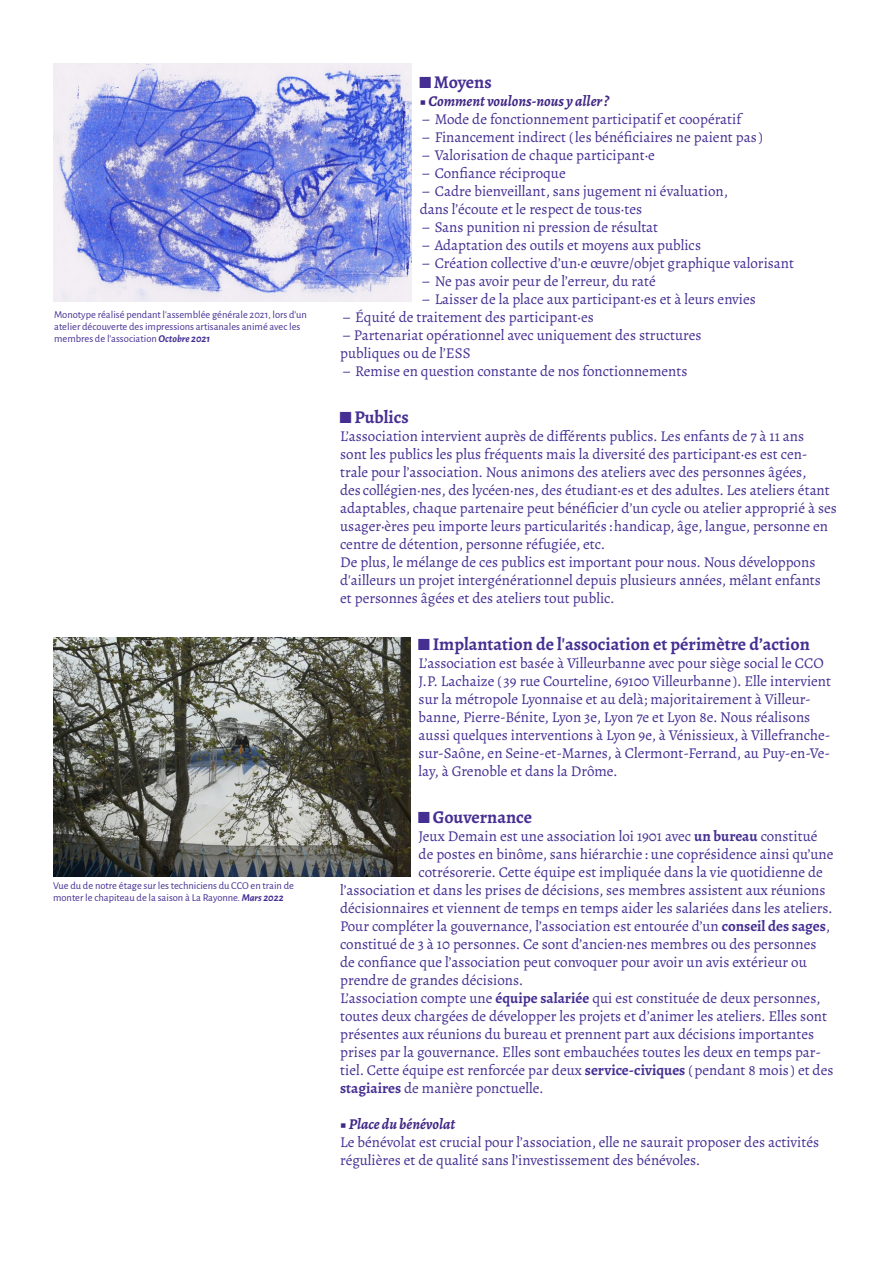
<style>
.page{position:relative;width:893px;height:1263px;background:#fff}
.page>*{position:absolute;margin:0;border:0;box-sizing:border-box;transform-origin:0 0}
.t1{font:700 18px "Alegreya";color:#452f92}
.t2{font:15px/18px "Alegreya";color:#452f92}
.t3{font:italic 700 15px "Alegreya";color:#422886}
.légende{font:10.5px/12px "Alegreya Sans";color:#452f92}
.s1{font-weight:700;font-style:italic}
.s2{font-size:24px}
.s3{font-weight:700}
.s4{font-weight:700;font-style:italic;color:#422886}
</style>
<div class="page">
<img style="left:53px;top:64px;width:358px;height:237px">
<img style="left:53px;top:638px;width:357px;height:238px">
<p class="légende" style="left:54px;top:308px;width:254px">Monotype réalisé pendant l'assemblée générale 2021, lors d’un atelier découverte des impressions artisanales animé avec les membres de l’association <span class="s1">Octobre 2021</span></p>
<p class="légende" style="left:53px;top:879px;width:242px">Vue du de notre étage sur les techniciens du CCO en train de monter le chapiteau de la saison à La Rayonne. <span class="s1">Mars 2022</span></p>
<p class="t1" style="left:420px;top:71px;width:74px"><span class="s2">◼</span> Moyens</p>
<p class="t3" style="left:420px;top:91px;width:191px">■ Comment voulons-nous y aller ?</p>
<p class="t2" style="left:422px;top:110px;width:321px">– Mode de fonctionnement participatif et coopératif</p>
<p class="t2" style="left:422px;top:128px;width:343px">– Financement indirect ( les bénéficiaires ne paient pas )</p>
<p class="t2" style="left:422px;top:146px;width:235px">– Valorisation de chaque participant·e</p>
<p class="t2" style="left:422px;top:164px;width:146px">– Confiance réciproque</p>
<p class="t2" style="left:420px;top:182px;width:310px">– Cadre bienveillant, sans jugement ni évaluation, dans l’écoute et le respect de tous·tes</p>
<p class="t2" style="left:422px;top:218px;width:238px">– Sans punition ni pression de résultat</p>
<p class="t2" style="left:422px;top:236px;width:281px">– Adaptation des outils et moyens aux publics</p>
<p class="t2" style="left:422px;top:254px;width:374px">– Création collective d’un·e œuvre/objet graphique valorisant</p>
<p class="t2" style="left:422px;top:272px;width:236px">– Ne pas avoir peur de l’erreur, du raté</p>
<p class="t2" style="left:422px;top:290px;width:336px">– Laisser de la place aux participant·es et à leurs envies</p>
<p class="t2" style="left:342px;top:308px;width:253px">– Équité de traitement des participant·es</p>
<p class="t2" style="left:340px;top:326px;width:363px">– Partenariat opérationnel avec uniquement des structures publiques ou de l’ESS</p>
<p class="t2" style="left:342px;top:362px;width:347px">– Remise en question constante de nos fonctionnements</p>
<p class="t1" style="left:340px;top:406px;width:70px"><span class="s2">◼</span> Publics</p>
<p class="t2" style="left:340px;top:427px;width:498px">L’association intervient auprès de différents publics. Les enfants de 7 à 11 ans<br>sont les publics les plus fréquents mais la diversité des participant·es est cen&shy;trale pour l’association. Nous animons des ateliers avec des personnes âgées,<br>des collégien·nes, des lycéen·nes, des étudiant·es et des adultes. Les ateliers étant adaptables, chaque partenaire peut bénéficier d’un cycle ou atelier approprié à ses usager·ères peu importe leurs particularités : handicap, âge, langue, personne en centre de détention, personne réfugiée, etc.</p>
<p class="t2" style="left:340px;top:553px;width:482px">De plus, le mélange de ces publics est important pour nous. Nous développons d'ailleurs un projet intergénérationnel depuis plusieurs années, mêlant enfants et personnes âgées et des ateliers tout public.</p>
<p class="t1" style="left:419px;top:632px;width:393px"><span class="s2">◼</span> Implantation de l'association et périmètre d’action</p>
<p class="t2" style="left:419px;top:654px;width:414px">L’association est basée à Villeurbanne avec pour siège social le CCO J.P. Lachaize ( 39 rue Courteline, 69100 Villeurbanne ). Elle intervient sur la métropole Lyonnaise et au delà; majoritairement à Villeur&shy;banne, Pierre-Bénite, Lyon 3e, Lyon 7e et Lyon 8e. Nous réalisons aussi quelques interventions à Lyon 9e, à Vénissieux, à Villefranche&shy;sur-Saône, en Seine-et-Marnes, à Clermont-Ferrand, au Puy-en-Ve&shy;lay, à Grenoble et dans la Drôme.</p>
<p class="t1" style="left:419px;top:805px;width:115px"><span class="s2">◼</span> Gouvernance</p>
<p class="t2" style="left:419px;top:827px;width:400px">Jeux Demain est une association loi 1901 avec <span class="s3">un bureau</span> constitué</p>
<p class="t2" style="left:419px;top:845px;width:416px">de postes en binôme, sans hiérarchie : une coprésidence ainsi qu’une</p>
<p class="t2" style="left:419px;top:863px;width:406px">cotrésorerie. Cette équipe est impliquée dans la vie quotidienne de</p>
<p class="t2" style="left:340px;top:881px;width:487px">l’association et dans les prises de décisions, ses membres assistent aux réunions</p>
<p class="t2" style="left:340px;top:899px;width:494px">décisionnaires et viennent de temps en temps aider les salariées dans les ateliers.</p>
<p class="t2" style="left:340px;top:917px;width:492px">Pour compléter la gouvernance, l’association est entourée d’un <span class="s3">conseil des sages</span>, constitué de 3 à 10 personnes. Ce sont d’ancien·nes membres ou des personnes de confiance que l’association peut convoquer pour avoir un avis extérieur ou prendre de grandes décisions.</p>
<p class="t2" style="left:340px;top:989px;width:495px">L’association compte une <span class="s3">équipe salariée</span> qui est constituée de deux personnes, toutes deux chargées de développer les projets et d’animer les ateliers. Elles sont présentes aux réunions du bureau et prennent part aux décisions importantes prises par la gouvernance. Elles sont embauchées toutes les deux en temps par&shy;tiel. Cette équipe est renforcée par deux <span class="s3">service-civiques</span> ( pendant 8 mois ) et des <span class="s3">stagiaires</span> de manière ponctuelle.</p>
<p class="t2" style="left:340px;top:1115px;width:480px"><span class="s4">■ Place du bénévolat<br></span>Le bénévolat est crucial pour l’association, elle ne saurait proposer des activités régulières et de qualité sans l’investissement des bénévoles.</p>
</div>
